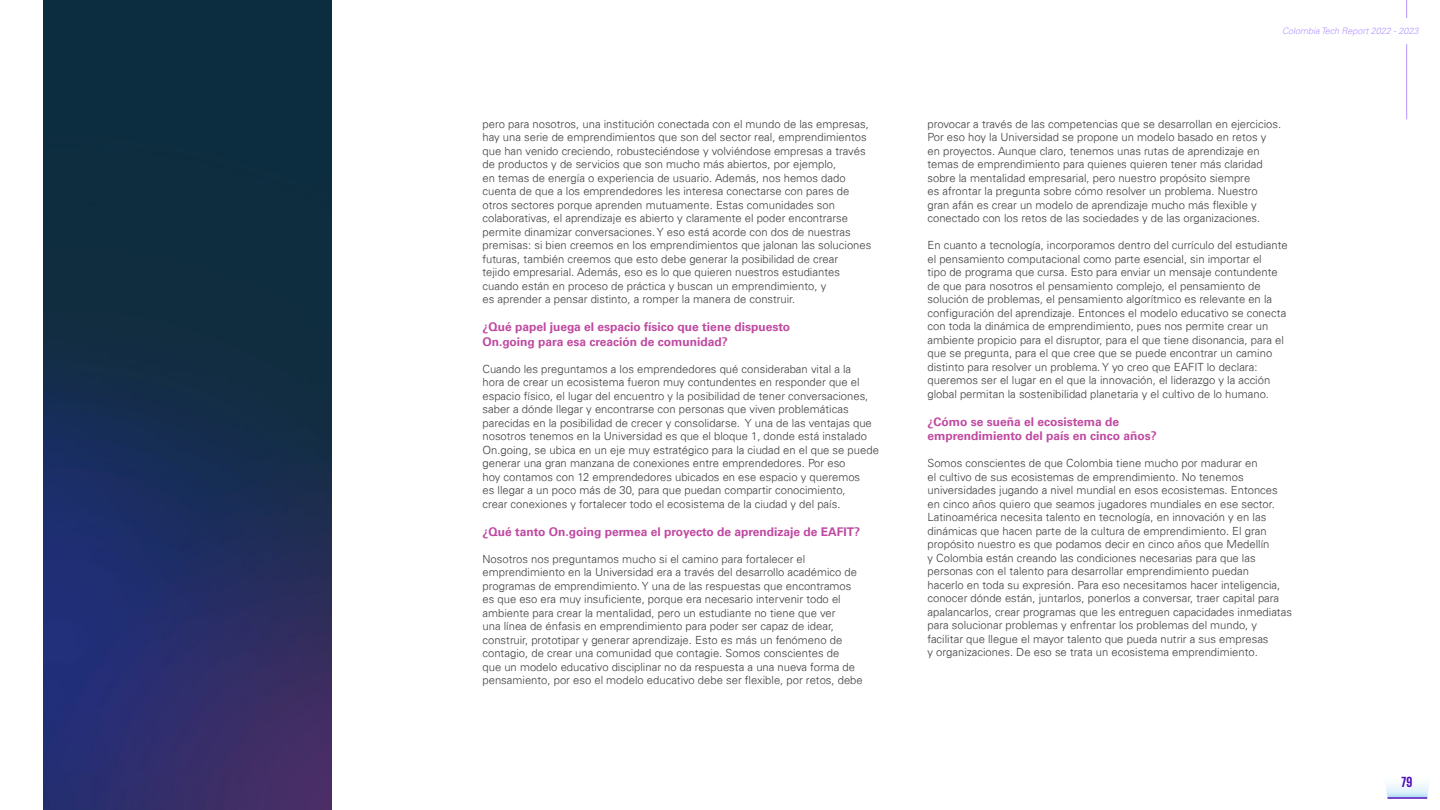
<style>
.page{position:relative;width:1440px;height:810px;background:#fff}
.page>*{position:absolute;margin:0;border:0;box-sizing:border-box;transform-origin:0 0}
.t1{font:700 15px "KPMG";color:#510dbc}
.t2{font:300 12px/14.4px "Univers 45";color:#c049a1}
.t3{font:300 11.25px/13.5px "Univers 45";color:#404040}
.t4{font:italic 300 9px "Univers 45";color:#b497ff}
</style>
<div class="page">
<svg style="left:1385px;top:784px;width:44px;height:13px"></svg>
<hr style="left:1388px;top:797px;width:39px;height:2px;background:#510dbc">
<hr style="left:1406px;top:44px;width:1px;height:75px;background:#b497ff">
<svg style="left:1406px;top:0;width:1px;height:18px"></svg>
<img style="left:43px;top:0;width:289px;height:810px">
<p class="t3" style="left:483px;top:117px;width:390px">pero para nosotros, una institución conectada con el mundo de las empresas, hay una serie de emprendimientos que son del sector real, emprendimientos que han venido creciendo, robusteciéndose y volviéndose empresas a través de productos y de servicios que son mucho más abiertos, por ejemplo,<br>en temas de energía o experiencia de usuario. Además, nos hemos dado cuenta de que a los emprendedores les interesa conectarse con pares de otros sectores porque aprenden mutuamente. Estas comunidades son colaborativas, el aprendizaje es abierto y claramente el poder encontrarse permite dinamizar conversaciones. Y eso está acorde con dos de nuestras premisas: si bien creemos en los emprendimientos que jalonan las soluciones futuras, también creemos que esto debe generar la posibilidad de crear<br>tejido empresarial. Además, eso es lo que quieren nuestros estudiantes cuando están en proceso de práctica y buscan un emprendimiento, y<br>es aprender a pensar distinto, a romper la manera de construir.</p>
<p class="t2" style="left:483px;top:320px;width:309px">¿Qué papel juega el espacio físico que tiene dispuesto<br>On.going para esa creación de comunidad?</p>
<p class="t3" style="left:483px;top:362px;width:398px">Cuando les preguntamos a los emprendedores qué consideraban vital a la<br>hora de crear un ecosistema fueron muy contundentes en responder que el espacio físico, el lugar del encuentro y la posibilidad de tener conversaciones, saber a dónde llegar y encontrarse con personas que viven problemáticas parecidas en la posibilidad de crecer y consolidarse. Y una de las ventajas que nosotros tenemos en la Universidad es que el bloque 1, donde está instalado On.going, se ubica en un eje muy estratégico para la ciudad en el que se puede generar una gran manzana de conexiones entre emprendedores. Por eso<br>hoy contamos con 12 emprendedores ubicados en ese espacio y queremos<br>es llegar a un poco más de 30, para que puedan compartir conocimiento,<br>crear conexiones y fortalecer todo el ecosistema de la ciudad y del país.</p>
<p class="t2" style="left:483px;top:524px;width:379px">¿Qué tanto On.going permea el proyecto de aprendizaje de EAFIT?</p>
<p class="t3" style="left:483px;top:552px;width:382px">Nosotros nos preguntamos mucho si el camino para fortalecer el emprendimiento en la Universidad era a través del desarrollo académico de programas de emprendimiento. Y una de las respuestas que encontramos es que eso era muy insuficiente, porque era necesario intervenir todo el ambiente para crear la mentalidad, pero un estudiante no tiene que ver<br>una línea de énfasis en emprendimiento para poder ser capaz de idear, construir, prototipar y generar aprendizaje. Esto es más un fenómeno de contagio, de crear una comunidad que contagie. Somos conscientes de<br>que un modelo educativo disciplinar no da respuesta a una nueva forma de pensamiento, por eso el modelo educativo debe ser flexible, por retos, debe</p>
<p class="t4" style="left:1282px;top:26px;width:138px">Colombia Tech Report 2022 - 2023</p>
<p class="t3" style="left:928px;top:117px;width:355px">provocar a través de las competencias que se desarrollan en ejercicios.<br>Por eso hoy la Universidad se propone un modelo basado en retos y en proyectos. Aunque claro, tenemos unas rutas de aprendizaje en temas de emprendimiento para quienes quieren tener más claridad sobre la mentalidad empresarial, pero nuestro propósito siempre<br>es afrontar la pregunta sobre cómo resolver un problema. Nuestro gran afán es crear un modelo de aprendizaje mucho más flexible y conectado con los retos de las sociedades y de las organizaciones.</p>
<p class="t3" style="left:928px;top:239px;width:362px">En cuanto a tecnología, incorporamos dentro del currículo del estudiante el pensamiento computacional como parte esencial, sin importar el<br>tipo de programa que cursa. Esto para enviar un mensaje contundente de que para nosotros el pensamiento complejo, el pensamiento de solución de problemas, el pensamiento algorítmico es relevante en la configuración del aprendizaje. Entonces el modelo educativo se conecta con toda la dinámica de emprendimiento, pues nos permite crear un ambiente propicio para el disruptor, para el que tiene disonancia, para el que se pregunta, para el que cree que se puede encontrar un camino distinto para resolver un problema. Y yo creo que EAFIT lo declara: queremos ser el lugar en el que la innovación, el liderazgo y la acción global permitan la sostenibilidad planetaria y el cultivo de lo humano.</p>
<p class="t2" style="left:927px;top:414px;width:231px">¿Cómo se sueña el ecosistema de emprendimiento del país en cinco años?</p>
<p class="t3" style="left:927px;top:456px;width:366px">Somos conscientes de que Colombia tiene mucho por madurar en<br>el cultivo de sus ecosistemas de emprendimiento. No tenemos universidades jugando a nivel mundial en esos ecosistemas. Entonces en cinco años quiero que seamos jugadores mundiales en ese sector.<br>Latinoamérica necesita talento en tecnología, en innovación y en las dinámicas que hacen parte de la cultura de emprendimiento. El gran propósito nuestro es que podamos decir en cinco años que Medellín<br>y Colombia están creando las condiciones necesarias para que las personas con el talento para desarrollar emprendimiento puedan<br>hacerlo en toda su expresión. Para eso necesitamos hacer inteligencia, conocer dónde están, juntarlos, ponerlos a conversar, traer capital para apalancarlos, crear programas que les entreguen capacidades inmediatas para solucionar problemas y enfrentar los problemas del mundo, y facilitar que llegue el mayor talento que pueda nutrir a sus empresas<br>y organizaciones. De eso se trata un ecosistema emprendimiento.</p>
<h1 class="t1" style="left:1402px;top:775px;width:12px">79</h1>
</div>
